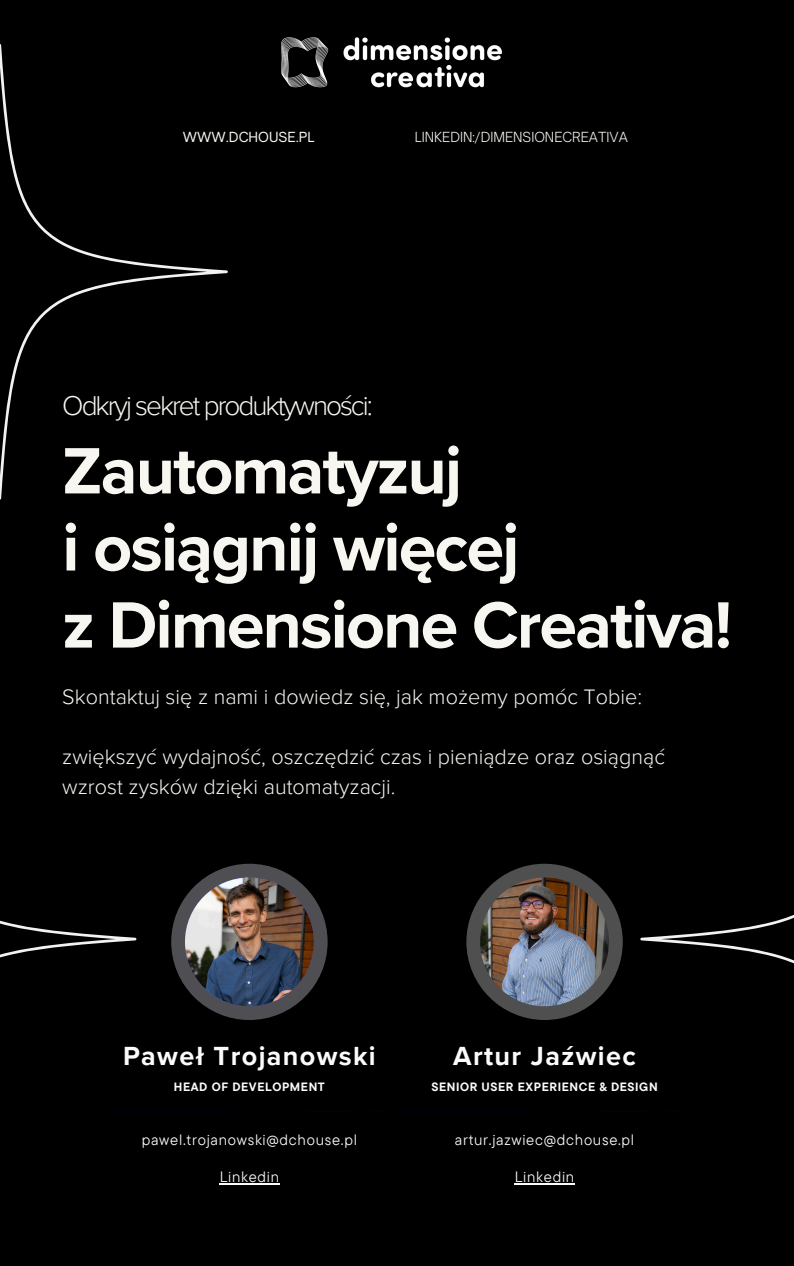
<style>
.page{position:relative;width:794px;height:1266px;background:#fff}
.page>*{position:absolute;margin:0;border:0;box-sizing:border-box;transform-origin:0 0}
.t1{font:700 67.88px/77.1px "Proxima Nova";letter-spacing:-.025em;color:#f8f6f1}
.t2{font:300 27.97px "Proxima Nova";letter-spacing:-.07em;color:#f8f6f1}
.t3{font:700 27px "Proxima Nova";letter-spacing:.05em;color:#fbfbfb}
.t4{font:300 21.6px/29.8px "Proxima Nova";color:#f8f6f1}
.t5{font:15px "TT Commons Pro";letter-spacing:.05em;color:#fbfbfb}
.t6{font:300 13.35px "Open Sauce One";color:#f8f6f1}
.t7{font:13.35px "Open Sauce One";color:#f8f6f1}
.t8{font:700 12px "TT Commons Pro";letter-spacing:.05em;color:#fbfbfb}
</style>
<div class="page">
<div style="left:0;top:0;width:793px;height:1266px;background:#000"></div>
<svg style="left:0;top:44px;width:228px;height:456px"></svg>
<svg style="left:640px;top:915px;width:153px;height:48px"></svg>
<svg style="left:0;top:920px;width:136px;height:38px"></svg>
<img style="left:281px;top:37px;width:221px;height:51px">
<svg style="left:466px;top:863px;width:156px;height:157px;fill:#4f4f4f"></svg>
<img style="left:480px;top:877px;width:128px;height:129px;border-radius:50%">
<hr style="left:219px;top:1183px;width:61px;height:1px;background:#fbfbfb">
<svg style="left:110px;top:1111px;width:278px;height:2px"></svg>
<hr style="left:514px;top:1183px;width:60px;height:1px;background:#fbfbfb">
<svg style="left:406px;top:1111px;width:278px;height:2px"></svg>
<div style="left:171px;top:863px;width:156px;height:157px;background:#4f4f53;border-radius:50%"></div>
<img style="left:185px;top:877px;width:129px;height:129px;border-radius:50%">
<h1 class="t7" style="left:183px;top:129px;width:133px">WWW.DCHOUSE.PL</h1>
<h4 class="t6" style="left:414px;top:129px;width:214px">LINKEDIN:/DIMENSIONECREATIVA</h4>
<p class="t2" style="left:62px;top:389px;width:312px">Odkryj sekret produktywności:</p>
<p class="t1" style="left:62px;top:434px;width:671px">Zautomatyzuj<br>i osiągnij więcej<br>z Dimensione Creativa!</p>
<p class="t4" style="left:62px;top:683px;width:581px">Skontaktuj się z nami i dowiedz się, jak możemy pomóc Tobie:</p>
<p class="t4" style="left:62px;top:742px;width:604px">zwiększyć wydajność, oszczędzić czas i pieniądze oraz osiągnąć wzrost zysków dzięki automatyzacji.</p>
<p class="t3" style="left:123px;top:1040px;width:254px">Paweł Trojanowski</p>
<p class="t8" style="left:174px;top:1078px;width:152px">HEAD OF DEVELOPMENT</p>
<p class="t5" style="left:142px;top:1129px;width:217px">pawel.trojanowski@dchouse.pl</p>
<p class="t5" style="left:219px;top:1166px;width:61px">Linkedin</p>
<h6 class="t3" style="left:453px;top:1040px;width:184px">Artur Jaźwiec</h6>
<h6 class="t8" style="left:431px;top:1078px;width:228px">SENIOR USER EXPERIENCE &amp; DESIGN</h6>
<h2 class="t5" style="left:454px;top:1129px;width:181px">artur.jazwiec@dchouse.pl</h2>
<h2 class="t5" style="left:514px;top:1166px;width:61px">Linkedin</h2>
</div>
